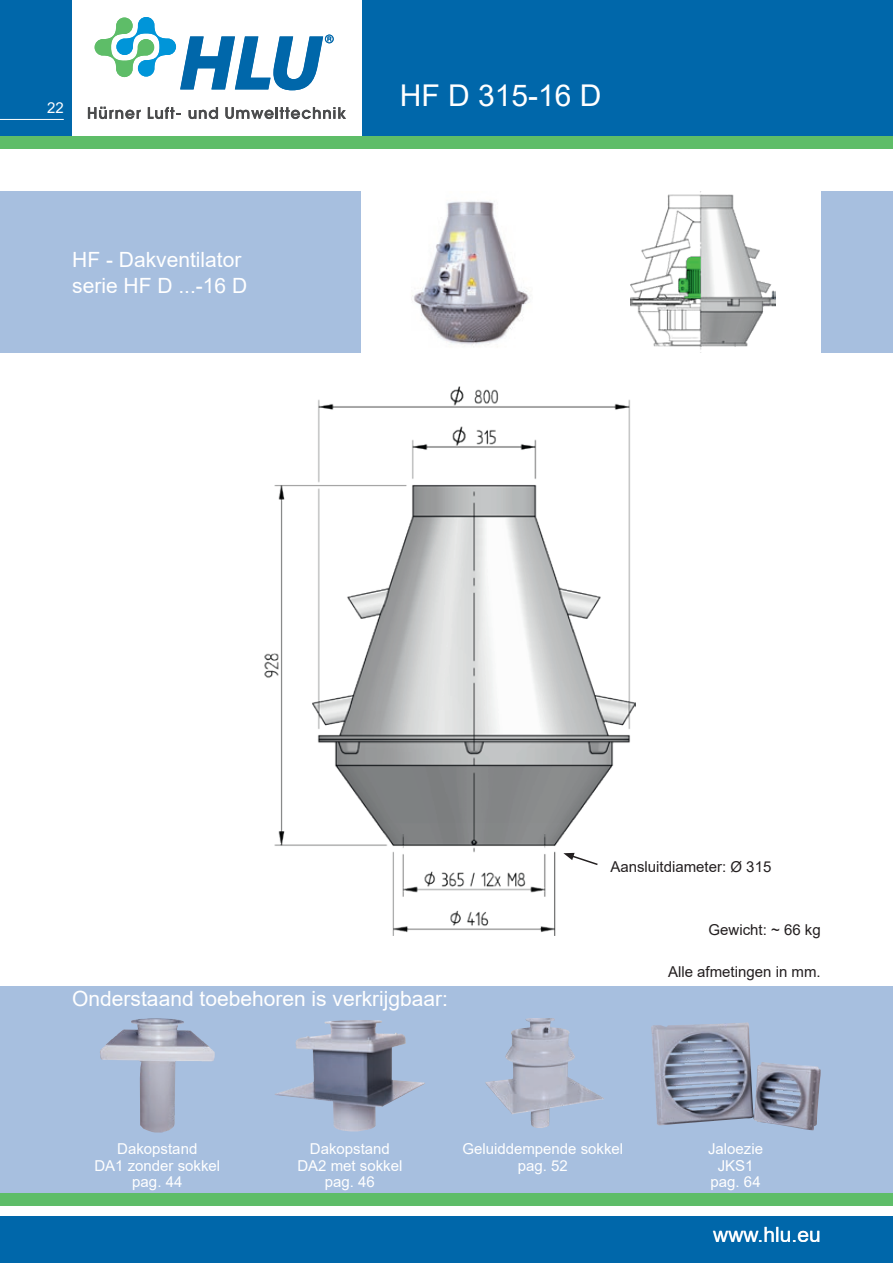
<style>
.page{position:relative;width:893px;height:1263px;background:#fff}
.page>*{position:absolute;margin:0;border:0;box-sizing:border-box;transform-origin:0 0}
.t1{font:30px "Arial";color:#fff}
.t2{font:21px/25.5px "Arial";color:#fff}
.t3{font:15px/16.5px "Arial";color:#fff;text-align:center}
.p_ohne_Blocksatz{font:15px "Arial";color:#231f20}
</style>
<div class="page">
<div style="left:0;top:136px;width:893px;height:13px;background:#5ebd68"></div>
<div style="left:0;top:0;width:893px;height:136px;background:#0067aa"></div>
<div style="left:72px;top:0;width:289px;height:136px;background:#fff"></div>
<hr style="left:0;top:119px;width:64px;height:1px;background:#fff">
<div style="left:0;top:1216px;width:893px;height:47px;background:#0067aa"></div>
<div style="left:821px;top:191px;width:72px;height:162px;background:#a7bfdf"></div>
<div style="left:0;top:191px;width:361px;height:162px;background:#a7bfdf"></div>
<img style="left:412px;top:201px;width:117px;height:144px">
<img style="left:630px;top:191px;width:145px;height:162px">
<div style="left:0;top:986px;width:893px;height:207px;background:#a7bfdf"></div>
<div style="left:0;top:1193px;width:893px;height:12px;background:#5ebd68"></div>
<img style="left:275px;top:1020px;width:150px;height:112px">
<img style="left:100px;top:1018px;width:115px;height:115px">
<img style="left:651px;top:1022px;width:170px;height:108px">
<img style="left:485px;top:1018px;width:119px;height:110px">
<img style="left:264px;top:386px;width:372px;height:549px">
<svg style="left:88px;top:107px;width:53px;height:12px"></svg>
<svg style="left:148px;top:107px;width:33px;height:12px"></svg>
<svg style="left:188px;top:107px;width:30px;height:12px"></svg>
<svg style="left:225px;top:107px;width:121px;height:12px"></svg>
<svg style="left:95px;top:17px;width:239px;height:73px"></svg>
<svg style="left:563px;top:853px;width:36px;height:13px"></svg>
<p class="t3" style="left:30px;top:100px;width:35px">2222</p>
<h2 class="t2" style="left:72px;top:247px;width:177px">HF - Dakventilator serie HF D ...-16 D</h2>
<p class="t1" style="left:400px;top:75px;width:203px">HF D 315-16 D</p>
<p class="p_ohne_Blocksatz" style="left:610px;top:856px;width:162px">Aansluitdiameter: Ø 315</p>
<h2 class="t2" style="left:72px;top:985px;width:377px">Onderstaand toebehoren is verkrijgbaar:</h2>
<p class="p_ohne_Blocksatz" style="left:708px;top:920px;width:114px">Gewicht: ~ 66 kg</p>
<p class="p_ohne_Blocksatz" style="left:668px;top:961px;width:154px">Alle afmetingen in mm.</p>
<p class="t3" style="left:94px;top:1141px;width:127px">Dakopstand<br>DA1 zonder sokkel pag. 44</p>
<p class="t3" style="left:462px;top:1141px;width:162px">Geluiddempende sokkel pag. 52</p>
<p class="t3" style="left:708px;top:1141px;width:57px">Jaloezie<br>JKS1 pag. 64</p>
<p class="t3" style="left:297px;top:1141px;width:107px">Dakopstand<br>DA2 met sokkel pag. 46</p>
<h2 class="t2" style="left:713px;top:1222px;width:109px">www.hlu.eu</h2>
</div>
